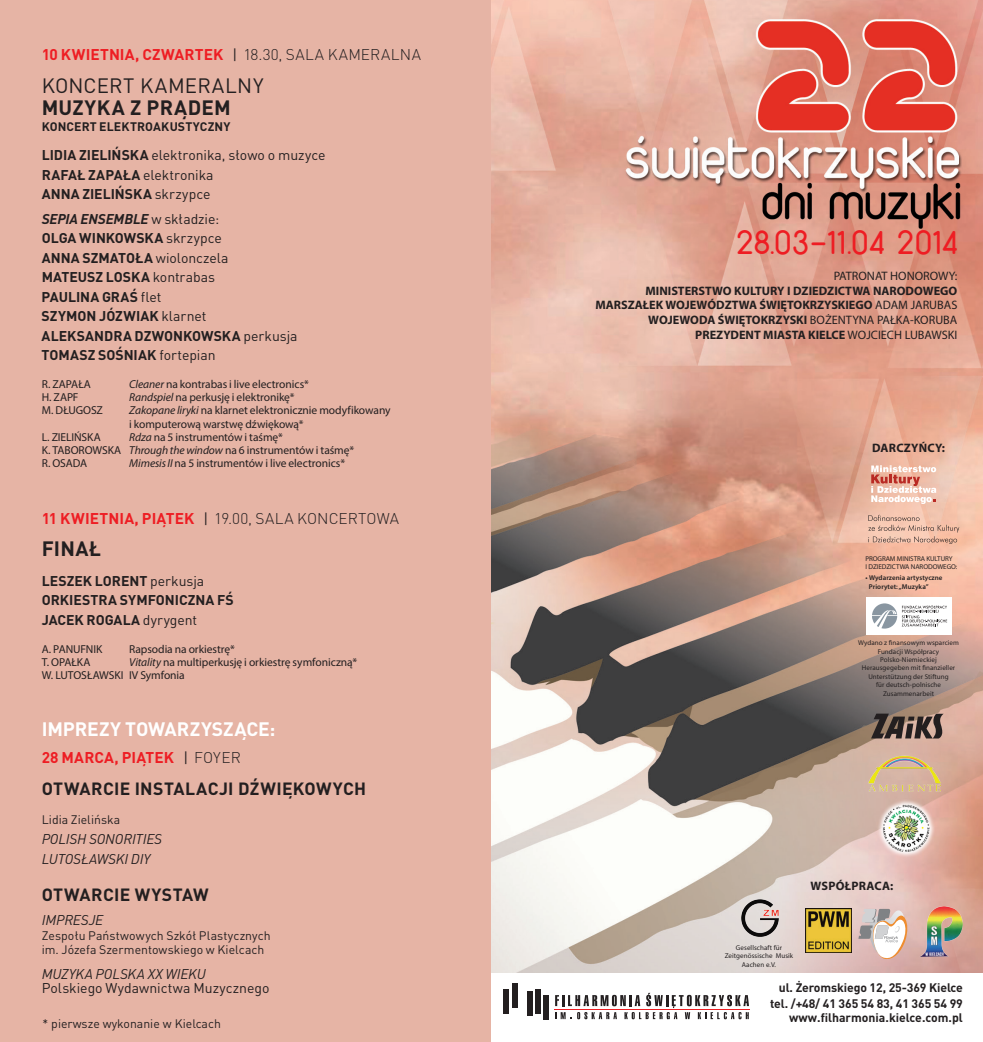
<style>
.page{position:relative;width:983px;height:1042px;background:#fff}
.page>*{position:absolute;margin:0;border:0;box-sizing:border-box;transform-origin:0 0}
.t1{font:35.18px "Duepuntozero";letter-spacing:.05em;color:#ee1d23}
.t2{font:700 20.47px "DIN Pro";letter-spacing:.015em;color:#231f20}
.t3{font:20.47px "DIN Pro";letter-spacing:.015em;color:#231f20}
.t4{font:700 19.25px "DIN Pro";color:#fff}
.t5{font:700 17.5px "DIN Pro";letter-spacing:.015em;color:#231f20}
.t6{font:700 15.4px "DIN Pro";letter-spacing:.01em;color:#ee1d23}
.t7{font:300 15.4px "DIN Pro";letter-spacing:.005em;color:#231f20}
.t8{font:700 14px/19.6px "DIN Pro";color:#231f20}
.t9{font:14px/19.6px "DIN Pro";letter-spacing:-.005em;color:#231f20}
.t10{font:italic 14px/19.6px "DIN Pro";letter-spacing:-.01em;color:#231f20}
.t11{font:700 12.25px/14.7px "Myriad Pro";color:#231f20;text-align:right}
.t12{font:700 12.25px/15.2px "DIN Pro";letter-spacing:-.01em;color:#231f20;text-align:right}
.t13{font:12.25px/14.5px "DIN Pro";color:#231f20}
.t14{font:12.25px "Myriad Pro";color:#231f20}
.t15{font:11.55px/13.1px "Myriad Pro";letter-spacing:-.005em;color:#231f20}
.t16{font:7px/8.4px "Myriad Pro";letter-spacing:.01em;color:#231f20;text-align:center}
.t17{font:7px/8.4px "Myriad Pro";letter-spacing:-.01em;color:#231f20}
.t18{font:600 7px/8.4px "Myriad Pro";letter-spacing:.01em;color:#231f20}
.s1{font-weight:400;font-size:14.88px;color:#231f20}
.s2{font-weight:300;color:#231f20}
.s3{font-weight:700}
.s4{font-style:italic}
.s5{font-weight:400}
.s6{font-weight:700;color:#ee1d23}
.s7{font-weight:400;font-size:14.88px}
</style>
<div class="page">
<div style="left:0;top:0;width:491px;height:1042px;background:#e6b4a5"></div>
<img style="left:491px;top:0;width:491px;height:973px">
<hr style="left:554px;top:1009px;width:195px;height:1px;background:#ee1d23">
<svg style="left:555px;top:993px;width:193px;height:26px"></svg>
<div style="left:503px;top:989px;width:5px;height:24px;background:#231f20"></div>
<div style="left:511px;top:983px;width:6px;height:24px;background:#231f20"></div>
<div style="left:527px;top:991px;width:5px;height:24px;background:#231f20"></div>
<div style="left:535px;top:989px;width:5px;height:24px;background:#231f20"></div>
<div style="left:543px;top:995px;width:6px;height:24px;background:#231f20"></div>
<img style="left:804px;top:908px;width:47px;height:44px">
<svg style="left:858px;top:908px;width:49px;height:51px"></svg>
<img style="left:870px;top:791px;width:70px;height:75px">
<div style="left:865px;top:597px;width:85px;height:38px;background:#fff"></div>
<svg style="left:872px;top:603px;width:74px;height:25px"></svg>
<svg style="left:870px;top:713px;width:73px;height:25px;background:#64544d"></svg>
<img style="left:919px;top:907px;width:43px;height:49px">
<img style="left:739px;top:897px;width:41px;height:42px">
<svg style="left:871px;top:465px;width:65px;height:39px"></svg>
<svg style="left:868px;top:515px;width:91px;height:29px;background:#e1b5a0"></svg>
<img style="left:867px;top:754px;width:73px;height:37px">
<h3 class="t6" style="left:42px;top:44px;width:380px">10 KWIETNIA, CZWARTEK <span class="s1">|</span> <span class="s2">18.30, SALA KAMERAL NA</span></h3>
<h2 class="t3" style="left:42px;top:71px;width:223px">KONCERT KAMERALNY</h2>
<h2 class="t2" style="left:42px;top:93px;width:190px">MUZYKA Z PRĄDEM</h2>
<p class="t12" style="left:42px;top:118px;width:25px">KONCERT</p>
<p class="t12" style="left:99px;top:118px;width:24px">ELEKTR</p>
<p class="t12" style="left:145px;top:118px;width:17px">OAKU</p>
<p class="t12" style="left:178px;top:118px;width:16px">STYCZNY</p>
<p class="t9" style="left:42px;top:145px;width:285px"><span class="s3">LIDIA ZIELIŃSKA</span> elektronika, słowo o muzyce<br><span class="s3">RAFAŁ ZAPAŁA</span> elektronika<br><span class="s3">ANNA ZIELIŃSKA</span> skrzypce</p>
<p class="t8" style="left:42px;top:208px;width:257px"><span class="s4">SEPIA ENSEMBLE</span> <span class="s5">w składzie:<br></span>OLGA WINKOWSKA <span class="s5">skrzypce<br></span>ANNA SZMATOŁA <span class="s5">wiolonczela<br></span>MATEUSZ LOSKA <span class="s5">kontrabas<br></span>PAULINA GRAŚ <span class="s5">flet<br></span>SZYMON JÓZWIAK <span class="s5">klarnet<br></span>ALEKSANDRA DZWONKOWSKA <span class="s5">perkusja<br></span>TOMASZ SOŚNIAK <span class="s5">fortepian</span></p>
<p class="t15" style="left:42px;top:377px;width:51px">R. ZAPAŁA</p>
<p class="t15" style="left:129px;top:377px;width:181px"><span class="s4">Cleaner</span> na kontrabas i live electronics*</p>
<p class="t15" style="left:42px;top:391px;width:38px">H. ZAPF</p>
<p class="t15" style="left:129px;top:391px;width:167px"><span class="s4">Randspiel</span> na perkusję i elektronikę*</p>
<p class="t15" style="left:42px;top:404px;width:63px">M. DŁUGOSZ</p>
<p class="t15" style="left:129px;top:404px;width:263px"><span class="s4">Zakopane liryki</span> na klarnet elektronicznie modyfikowany i komputerową warstwę dźwiękową*</p>
<p class="t15" style="left:42px;top:430px;width:61px">L. ZIELIŃSKA</p>
<p class="t15" style="left:42px;top:430px;width:314px;text-indent:87px"><span class="s4">Rdza</span> na 5 instrumentów i taśmę*<br>K. TABOROWSKA <span class="s4">Through the window</span> na 6 instrumentów i taśmę*<br>R. OSADA</p>
<p class="t15" style="left:129px;top:456px;width:217px"><span class="s4">Mimesis II</span> na 5 instrumentów i live electronics*</p>
<h3 class="t7" style="left:42px;top:508px;width:358px"><span class="s6">11 KWIETNIA, PIĄTEK</span> <span class="s7">|</span> 19.00, SALA KONCERTOWA</h3>
<h2 class="t2" style="left:42px;top:535px;width:61px">FINAŁ</h2>
<p class="t8" style="left:42px;top:570px;width:194px">LESZEK LORENT <span class="s5">perkusja<br></span>ORKIESTRA SYMFONICZNA FŚ<br>JACEK ROGALA <span class="s5">dyrygent</span></p>
<p class="t15" style="left:42px;top:642px;width:62px">A. PANUFNIK</p>
<p class="t15" style="left:129px;top:642px;width:107px">Rapsodia na orkiestrę*</p>
<p class="t15" style="left:42px;top:655px;width:50px">T. OPAŁKA</p>
<p class="t15" style="left:42px;top:655px;width:317px;text-indent:88px"><span class="s4">Vitality</span> na multiperkusję i orkiestrę symfoniczną*<br>W. LUTOSŁAWSKI IV Symfonia</p>
<h3 class="t4" style="left:42px;top:716px;width:13px">IMPREZY</h3>
<h3 class="t4" style="left:125px;top:716px;width:37px">TOWARZY</h3>
<h3 class="t4" style="left:212px;top:716px;width:24px">SZĄCE</h3>
<h3 class="t4" style="left:269px;top:716px;width:7px">:</h3>
<h3 class="t6" style="left:42px;top:747px;width:31px">28 MARCA</h3>
<h3 class="t6" style="left:114px;top:747px;width:17px">, PIĄTEK</h3>
<h3 class="t7" style="left:183px;top:747px;width:48px"><span class="s7">|</span> FOYER</h3>
<h3 class="t5" style="left:42px;top:777px;width:326px">OTWARCIE INSTALACJI DŹWIĘKOWYCH</h3>
<p class="t13" style="left:42px;top:812px;width:80px">Lidia Zielińska</p>
<p class="t10" style="left:42px;top:829px;width:122px">POLISH SONORITIES<br>LUTOSŁAWSKI DIY</p>
<h3 class="t5" style="left:42px;top:882px;width:168px">OTWARCIE WYSTAW</h3>
<p class="t10" style="left:42px;top:910px;width:63px">IMPRESJE</p>
<p class="t13" style="left:42px;top:927px;width:230px">Zespołu Państwowych Szkół Plastycznych im. Józefa Szermentowskiego w Kielcach</p>
<p class="t10" style="left:42px;top:963px;width:165px">MUZYKA POLSKA XX WIEKU</p>
<p class="t9" style="left:42px;top:978px;width:229px">Polskiego Wydawnictwa Muzycznego</p>
<p class="t13" style="left:42px;top:1015px;width:180px">* pierwsze wykonanie w Kielcach</p>
<h1 class="t1" style="left:736px;top:222px;width:222px">28.03–11.04 2014</h1>
<p class="t14" style="left:833px;top:268px;width:125px">PATRONAT HONOROWY:</p>
<p class="t11" style="left:595px;top:283px;width:363px">MINISTERSTWO KULTURY I DZIEDZICTWA NARODOWEGO MARSZAŁEK WOJEWÓDZTWA ŚWIĘTOKRZYSKIEGO <span class="s5">ADAM JARUBAS </span>WOJEWODA ŚWIĘTOKRZYSKI <span class="s5">BOŻENTYNA PAŁKA-KORUBA </span>PREZYDENT MIASTA KIELCE <span class="s5">WOJCIECH LUBAWSKI</span></p>
<p class="t11" style="left:871px;top:440px;width:18px">DARCZY</p>
<p class="t11" style="left:918px;top:440px;width:28px">ŃCY:</p>
<p class="t17" style="left:865px;top:554px;width:93px">PROGRAM MINISTRA KULTURY<br>I DZIEDZICTWA NARODOWEGO:</p>
<p class="t18" style="left:868px;top:573px;width:75px;text-indent:-4px">• Wydarzenia artystyczne<br>Priorytet: „Muzyka”</p>
<p class="t16" style="left:857px;top:638px;width:102px">Wydano z finansowym wsparciem<br>Fundacji Współpracy<br>Polsko-Niemieckiej<br>Herausgegeben mit finanzieller<br>Unterstützung der Stiftung<br>für deutsch-polnische<br>Zusammenarbeit</p>
<p class="t11" style="left:810px;top:878px;width:20px">WSPÓŁPRACA</p>
<p class="t11" style="left:890px;top:878px;width:5px">:</p>
<p class="t16" style="left:724px;top:943px;width:70px">Gesellschaft für<br>Zeitgenössische Musik<br>Aachen e.V.</p>
<p class="t12" style="left:770px;top:979px;width:194px">UL. ŻEROMSKIEGO 12, 25-369 KIELCE<br>TEL. /+48/ 41 365 54 83, 41 365 54 99<br>WWW.FILHARMONIA.KIELCE.COM.PL</p>
</div>
